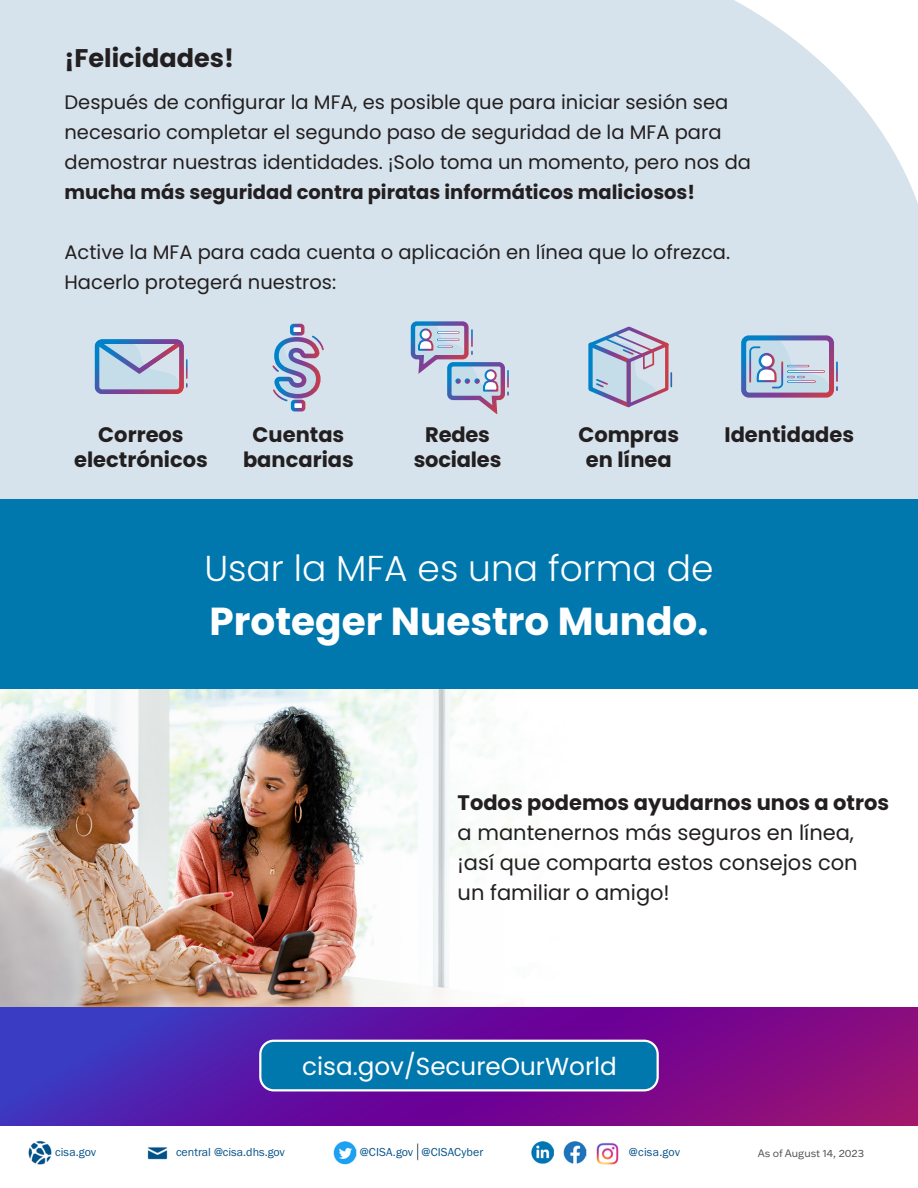
<style>
.page{position:relative;width:918px;height:1188px;background:#fff}
.page>*{position:absolute;margin:0;border:0;box-sizing:border-box;transform-origin:0 0}
.t1{font:700 39px "Poppins";color:#fff}
.t2{font:300 36px "Poppins";color:#fff}
.t3{font:700 25.5px "Poppins";color:#231f20}
.t4{font:24.6px "Poppins";color:#fff}
.t5{font:700 21px/25.2px "Poppins";color:#231f20;text-align:center}
.t6{font:21px/30px "Poppins";color:#231f20}
.t7{font:19.5px/30px "Poppins";color:#231f20}
.t8{font:12px "Franklin Gothic URW Boo";letter-spacing:.005em;color:#075389}
.t9{font:10.5px "Franklin Gothic ATF";color:#525252}
.s1{font-weight:700}
</style>
<div class="page">
<div style="left:0;top:0;width:918px;height:500px;background:#d6e3ec"></div>
<div style="left:292px;top:326px;width:11px;height:8px;background:#fff;border-radius:2px"></div>
<div style="left:290px;top:324px;width:14px;height:12px;border:4px solid #fff;border-radius:2px"></div>
<div style="left:293px;top:401px;width:11px;height:9px;background:#fff;border-radius:2px"></div>
<div style="left:291px;top:400px;width:14px;height:11px;border:4px solid #fff;border-radius:2px"></div>
<svg style="left:272px;top:334px;width:53px;height:69px;background:#a8adcc"></svg>
<svg style="left:588px;top:326px;width:84px;height:82px;background:#b7bdd4"></svg>
<svg style="left:409px;top:320px;width:100px;height:93px;background:#b9c3d9"></svg>
<svg style="left:836px;top:362px;width:2px;height:20px"></svg>
<div style="left:741px;top:335px;width:93px;height:63px;border:5px solid #fff;border-radius:5px"></div>
<svg style="left:745px;top:338px;width:85px;height:58px;background:#b6c2d9"></svg>
<hr style="left:788px;top:380px;width:27px;height:3px;background:#fff">
<img style="left:91px;top:334px;width:100px;height:65px">
<div style="left:0;top:500px;width:918px;height:189px;background:#0078ae"></div>
<svg style="left:0;top:1007px;width:918px;height:118px;background:#67179c"></svg>
<div style="left:260px;top:1041px;width:398px;height:49px;background:#0078ae;border-radius:14px"></div>
<div style="left:259px;top:1040px;width:400px;height:51px;border:2px solid #fff;border-radius:14px"></div>
<img style="left:0;top:689px;width:510px;height:318px">
<img style="left:28px;top:1141px;width:23px;height:23px">
<img style="left:147px;top:1147px;width:21px;height:13px">
<img style="left:333px;top:1141px;width:24px;height:23px">
<img style="left:531px;top:1141px;width:23px;height:23px">
<img style="left:563px;top:1141px;width:24px;height:23px">
<img style="left:596px;top:1143px;width:23px;height:22px">
<img style="left:417px;top:1143px;width:2px;height:18px">
<h3 class="t3" style="left:64px;top:43px;width:171px">¡Felicidades!</h3>
<p class="t7" style="left:64px;top:87px;width:688px">Después de configurar la MFA, es posible que para iniciar sesión sea necesario completar el segundo paso de seguridad de la MFA para demostrar nuestras identidades. ¡Solo toma un momento, pero nos da <span class="s1">mucha más seguridad contra piratas informáticos maliciosos!</span></p>
<p class="t7" style="left:64px;top:237px;width:667px">Active la MFA para cada cuenta o aplicación en línea que lo ofrezca.<br>Hacerlo protegerá nuestros:</p>
<p class="t5" style="left:74px;top:422px;width:135px">Correos electrónicos</p>
<p class="t5" style="left:243px;top:422px;width:112px">Cuentas bancarias</p>
<p class="t5" style="left:414px;top:422px;width:89px">Redes sociales</p>
<p class="t5" style="left:578px;top:422px;width:102px">Compras en línea</p>
<p class="t5" style="left:725px;top:422px;width:131px">Identidades</p>
<p class="t2" style="left:205px;top:547px;width:511px">Usar la MFA es una forma de</p>
<p class="t1" style="left:210px;top:599px;width:500px">Proteger Nuestro Mundo.</p>
<p class="t5" style="left:458px;top:790px;width:433px">Todos podemos ayudarnos unos a otros</p>
<p class="t6" style="left:458px;top:818px;width:402px">a mantenernos más seguros en línea, ¡así que comparta estos consejos con un familiar o amigo!</p>
<p class="t4" style="left:302px;top:1052px;width:316px">cisa.gov/SecureOurWorld</p>
<p class="t8" style="left:55px;top:1145px;width:43px">cisa.gov</p>
<p class="t8" style="left:176px;top:1145px;width:110px">central @cisa.dhs.gov</p>
<p class="t8" style="left:360px;top:1145px;width:55px">@CISA.gov</p>
<p class="t8" style="left:422px;top:1145px;width:63px">@CISACyber</p>
<p class="t8" style="left:629px;top:1145px;width:53px">@cisa.gov</p>
<p class="t9" style="left:758px;top:1147px;width:108px">As of August 14, 2023</p>
</div>
